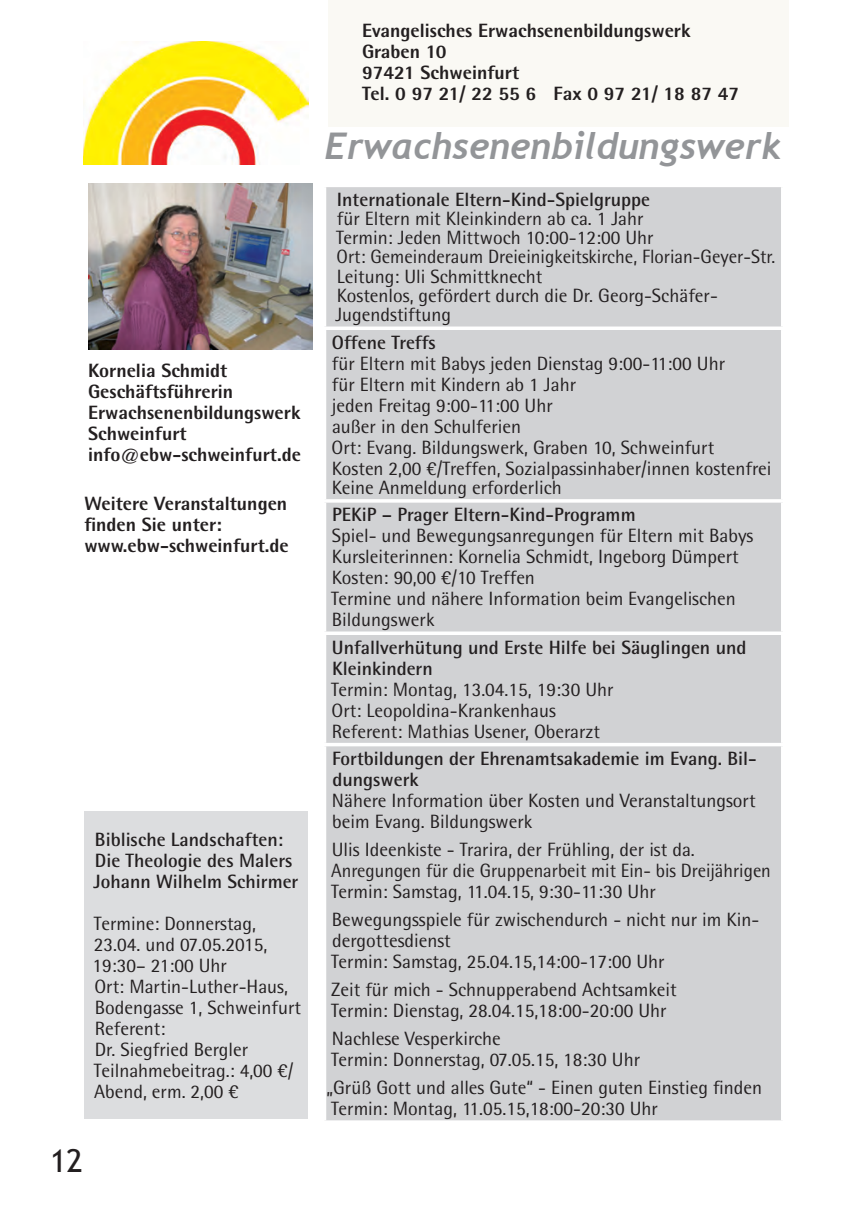
<style>
.page{position:relative;width:859px;height:1226px;background:#fff}
.page>*{position:absolute;margin:0;border:0;box-sizing:border-box;transform-origin:0 0}
.Paragraph_Style_1{font:italic 700 36.75px "Trebuchet";color:#939598}
.t1{font:31.5px "Trebuchet MS";color:#231f20}
.Paragraph_Style_1-2{font:19.25px/21px "Rotis Semi Sans Std";color:#231f20}
.Paragraph_Style_1-3{font:700 19.25px/21px "Rotis Semi Sans Std";color:#231f20}
.Infos2{font:800 19.25px/21px "Rotis Semi Sans Std";color:#231f20}
.Paragraph_Style_1-4{font:19.25px "Rotis Semi Sans Std";color:#231f20;scale:.96 1}
.Paragraph_Style_1-5{font:800 19.25px "Rotis Semi Sans Std";color:#231f20}
</style>
<div class="page">
<img style="left:84px;top:42px;width:224px;height:122px">
<img style="left:89px;top:184px;width:223px;height:166px">
<div style="left:328px;top:0;width:460px;height:127px;background:#faf9f4"></div>
<div style="left:326px;top:187px;width:454px;height:933px;background:#d1d2d4"></div>
<svg style="left:780px;top:187px;width:1px;height:139px"></svg>
<svg style="left:325px;top:326px;width:457px;height:4px"></svg>
<svg style="left:780px;top:330px;width:1px;height:169px"></svg>
<hr style="left:322px;top:499px;width:462px;height:3px;background:#fff">
<svg style="left:780px;top:502px;width:2px;height:129px"></svg>
<svg style="left:325px;top:631px;width:457px;height:4px"></svg>
<svg style="left:780px;top:635px;width:1px;height:107px"></svg>
<svg style="left:326px;top:742px;width:455px;height:4px"></svg>
<svg style="left:780px;top:746px;width:2px;height:374px"></svg>
<div style="left:84px;top:811px;width:224px;height:308px;background:#dcdddf"></div>
<p class="Infos2" style="left:88px;top:359px;width:141px">Kornelia Schmidt</p>
<p class="Infos2" style="left:88px;top:380px;width:214px">Geschäftsführerin<br>Erwachsenenbildungswerk<br>Schweinfurt</p>
<p class="Infos2" style="left:88px;top:443px;width:214px">info@ebw-schweinfurt.de</p>
<p class="Infos2" style="left:84px;top:492px;width:204px">Weitere Veranstaltungen finden Sie unter:</p>
<p class="Paragraph_Style_1-5" style="left:84px;top:533px;width:206px">www.ebw-schweinfurt.de</p>
<p class="Paragraph_Style_1-3" style="left:94px;top:828px;width:206px">Biblische Landschaften:<br>Die Theologie des Malers<br>Johann Wilhelm Schirmer</p>
<p class="Paragraph_Style_1-2" style="left:94px;top:912px;width:164px">Termine: Donnerstag,</p>
<p class="Paragraph_Style_1-2" style="left:92px;top:933px;width:176px">23.04. und 07.05.2015,<br>19:30– 21:00 Uhr</p>
<p class="Paragraph_Style_1-2" style="left:94px;top:975px;width:208px">Ort: Martin-Luther-Haus,<br>Bodengasse 1, Schweinfurt</p>
<p class="Paragraph_Style_1-2" style="left:95px;top:1017px;width:72px">Referent:</p>
<p class="Paragraph_Style_1-2" style="left:95px;top:1038px;width:155px">Dr. Siegfried Bergler</p>
<p class="Paragraph_Style_1-2" style="left:94px;top:1059px;width:201px">Teilnahmebeitrag.: 4,00 €/<br>Abend, erm. 2,00 €</p>
<h2 class="t1" style="left:50px;top:1142px;width:35px">12</h2>
<p class="Infos2" style="left:362px;top:19px;width:378px">Evangelisches Erwachsenenbildungswerk<br>Graben 10<br>97421 Schweinfurt<br>Tel. 0 97 21/ 22 55 6 Fax 0 97 21/ 18 87 47</p>
<p class="Paragraph_Style_1" style="left:325px;top:124px;width:457px">Erwachsenenbildungswerk</p>
<p class="Paragraph_Style_1-3" style="left:337px;top:188px;width:314px">Internationale Eltern-Kind-Spielgruppe</p>
<p class="Paragraph_Style_1-2" style="left:336px;top:208px;width:308px">für Eltern mit Kleinkindern ab ca. 1 Jahr</p>
<p class="Paragraph_Style_1-2" style="left:336px;top:227px;width:319px">Termin: Jeden Mittwoch 10:00-12:00 Uhr</p>
<p class="Paragraph_Style_1-2" style="left:336px;top:246px;width:440px">Ort: Gemeinderaum Dreieinigkeitskirche, Florian-Geyer-Str.</p>
<p class="Paragraph_Style_1-2" style="left:337px;top:265px;width:207px">Leitung: Uli Schmittknecht</p>
<p class="Paragraph_Style_1-2" style="left:335px;top:286px;width:384px;line-height:19.2px">Kostenlos, gefördert durch die Dr. Georg-Schäfer-<br>Jugendstiftung</p>
<p class="Paragraph_Style_1-3" style="left:332px;top:331px;width:105px">Offene Treffs</p>
<p class="Paragraph_Style_1-2" style="left:331px;top:352px;width:395px">für Eltern mit Babys jeden Dienstag 9:00-11:00 Uhr</p>
<p class="Paragraph_Style_1-2" style="left:331px;top:373px;width:246px">für Eltern mit Kindern ab 1 Jahr</p>
<p class="Paragraph_Style_1-2" style="left:332px;top:394px;width:222px">jeden Freitag 9:00-11:00 Uhr</p>
<p class="Paragraph_Style_1-2" style="left:332px;top:415px;width:190px">außer in den Schulferien</p>
<p class="Paragraph_Style_1-2" style="left:331px;top:436px;width:384px">Ort: Evang. Bildungswerk, Graben 10, Schweinfurt</p>
<p class="Paragraph_Style_1-2" style="left:332px;top:457px;width:441px">Kosten 2,00 €/Treffen, Sozialpassinhaber/innen kostenfrei</p>
<p class="Paragraph_Style_1-2" style="left:332px;top:476px;width:231px">Keine Anmeldung erforderlich</p>
<p class="Paragraph_Style_1-3" style="left:332px;top:504px;width:305px">PEKiP – Prager Eltern-Kind-Programm</p>
<p class="Paragraph_Style_1-2" style="left:332px;top:525px;width:423px">Spiel- und Bewegungsanregungen für Eltern mit Babys</p>
<p class="Paragraph_Style_1-2" style="left:332px;top:546px;width:408px">Kursleiterinnen: Kornelia Schmidt, Ingeborg Dümpert</p>
<p class="Paragraph_Style_1-2" style="left:332px;top:567px;width:204px">Kosten: 90,00 €/10 Treffen</p>
<p class="Paragraph_Style_1-2" style="left:331px;top:588px;width:406px">Termine und nähere Information beim Evangelischen<br>Bildungswerk</p>
<p class="Paragraph_Style_1-3" style="left:332px;top:636px;width:416px">Unfallverhütung und Erste Hilfe bei Säuglingen und<br>Kleinkindern</p>
<p class="Paragraph_Style_1-2" style="left:331px;top:678px;width:284px">Termin: Montag, 13.04.15, 19:30 Uhr</p>
<p class="Paragraph_Style_1-2" style="left:331px;top:699px;width:226px">Ort: Leopoldina-Krankenhaus</p>
<p class="Paragraph_Style_1-2" style="left:332px;top:720px;width:269px">Referent: Mathias Usener, Oberarzt</p>
<p class="Paragraph_Style_1-3" style="left:332px;top:747px;width:426px">Fortbildungen der Ehrenamtsakademie im Evang. Bil&shy;dungswerk</p>
<p class="Paragraph_Style_1-2" style="left:332px;top:789px;width:425px">Nähere Information über Kosten und Veranstaltungsort beim Evang. Bildungswerk</p>
<p class="Paragraph_Style_1-2" style="left:332px;top:838px;width:364px">Ulis Ideenkiste - Trarira, der Frühling, der ist da.</p>
<p class="Paragraph_Style_1-4" style="left:331px;top:859px;width:459px">Anregungen für die Gruppenarbeit mit Ein- bis Dreijährigen</p>
<p class="Paragraph_Style_1-2" style="left:331px;top:880px;width:326px">Termin: Samstag, 11.04.15, 9:30-11:30 Uhr</p>
<p class="Paragraph_Style_1-2" style="left:332px;top:908px;width:428px">Bewegungsspiele für zwischendurch - nicht nur im Kin&shy;dergottesdienst</p>
<p class="Paragraph_Style_1-2" style="left:331px;top:950px;width:335px">Termin: Samstag, 25.04.15,14:00-17:00 Uhr</p>
<p class="Paragraph_Style_1-2" style="left:331px;top:978px;width:347px">Zeit für mich - Schnupperabend Achtsamkeit</p>
<p class="Paragraph_Style_1-2" style="left:331px;top:999px;width:337px">Termin: Dienstag, 28.04.15,18:00-20:00 Uhr</p>
<p class="Paragraph_Style_1-2" style="left:332px;top:1027px;width:170px">Nachlese Vesperkirche</p>
<p class="Paragraph_Style_1-2" style="left:331px;top:1048px;width:310px">Termin: Donnerstag, 07.05.15, 18:30 Uhr</p>
<p class="Paragraph_Style_1-2" style="left:326px;top:1076px;width:437px">„Grüß Gott und alles Gute“ - Einen guten Einstieg finden</p>
<p class="Paragraph_Style_1-2" style="left:331px;top:1097px;width:328px">Termin: Montag, 11.05.15,18:00-20:30 Uhr</p>
</div>
